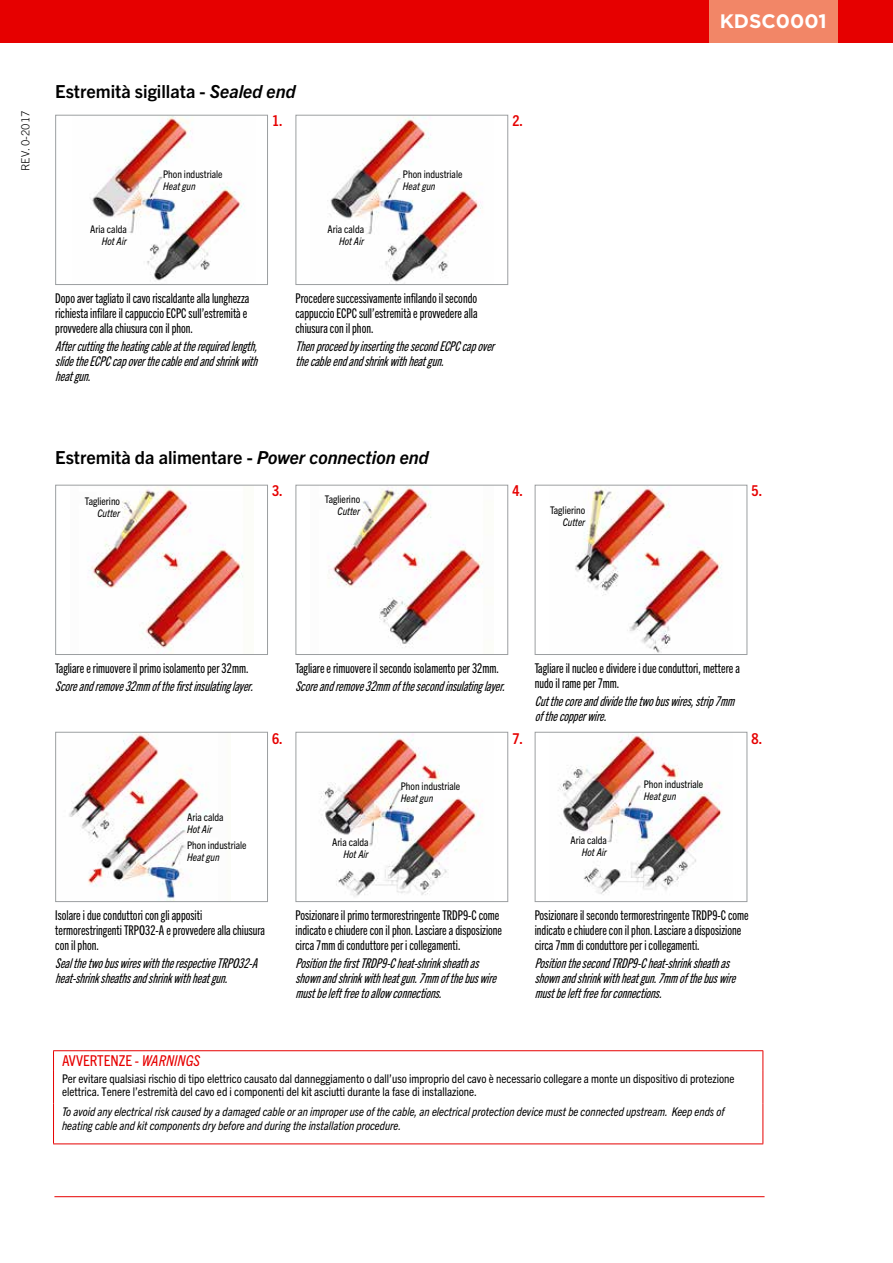
<style>
.page{position:relative;width:893px;height:1263px;background:#fff}
.page>*{position:absolute;margin:0;border:0;box-sizing:border-box;transform-origin:0 0}
.t1{font:700 19.5px "Gotham Pro";color:#fff}
.t2{font:700 18px "Trade Gothic Next LT Pro";color:#000}
.t3{font:condensed 15px "Trade Gothic Next LT Pro";color:#e60000}
.t4{font:700 condensed 15px "Trade Gothic Next LT Pro";color:#e60000}
.t5{font:13.5px/15px "Trade Gothic Next LT Pro Cm";color:#000}
.t6{font:italic 13.5px/15px "Trade Gothic Next LT Pro Cm";color:#000}
.t7{font:condensed 12px/13.5px "Trade Gothic Next LT Pro";color:#000}
.t8{font:italic condensed 12px/13.5px "Trade Gothic Next LT Pro";color:#000}
.t9{font:300 11.25px "Trade Gothic Next LT Pro";color:#000}
.t10{font:condensed 10.5px "Trade Gothic Next LT Pro";color:#000}
.t11{font:italic condensed 10.5px "Trade Gothic Next LT Pro";color:#000}
.s1{font-style:italic}
</style>
<div class="page">
<div style="left:829px;top:451px;width:21px;height:21px;border:1px solid #fff;border-radius:50%"></div>
<div style="left:829px;top:791px;width:21px;height:21px;border:1px solid #fff;border-radius:50%"></div>
<div style="left:0;top:0;width:893px;height:43px;background:#e60000"></div>
<hr style="left:54px;top:1196px;width:711px;height:1px;background:#e60000">
<img style="left:328px;top:487px;width:155px;height:161px">
<div style="left:296px;top:485px;width:212px;height:170px;border:1px solid #9c9fa1"></div>
<img style="left:321px;top:734px;width:160px;height:163px">
<div style="left:296px;top:732px;width:212px;height:170px;border:1px solid #9c9fa1"></div>
<img style="left:575px;top:487px;width:147px;height:166px">
<div style="left:535px;top:485px;width:212px;height:170px;border:1px solid #9c9fa1"></div>
<img style="left:88px;top:487px;width:156px;height:164px">
<div style="left:55px;top:485px;width:213px;height:170px;border:1px solid #9c9fa1"></div>
<img style="left:69px;top:734px;width:138px;height:166px">
<div style="left:55px;top:732px;width:213px;height:170px;border:1px solid #9c9fa1"></div>
<img style="left:92px;top:117px;width:153px;height:164px">
<div style="left:55px;top:115px;width:213px;height:170px;border:1px solid #9c9fa1"></div>
<img style="left:327px;top:117px;width:156px;height:165px">
<div style="left:296px;top:115px;width:212px;height:170px;border:1px solid #9c9fa1"></div>
<div style="left:709px;top:0;width:129px;height:43px;background:#f28667"></div>
<img style="left:558px;top:734px;width:164px;height:161px">
<div style="left:535px;top:732px;width:212px;height:170px;border:1px solid #9c9fa1"></div>
<hr style="left:53px;top:1050px;width:710px;height:1px;background:#e60000">
<svg style="left:53px;top:1051px;width:1px;height:19px"></svg>
<svg style="left:762px;top:1051px;width:1px;height:19px"></svg>
<hr style="left:53px;top:1070px;width:1px;height:33px;background:#e60000">
<hr style="left:762px;top:1070px;width:1px;height:33px;background:#e60000">
<hr style="left:53px;top:1103px;width:1px;height:40px;background:#e60000">
<hr style="left:762px;top:1103px;width:1px;height:40px;background:#e60000">
<hr style="left:53px;top:1143px;width:710px;height:1px;background:#e60000">
<p class="t9" style="left:17px;top:171px;width:62px;rotate:-90deg">REV. 0-2017</p>
<h2 class="t2" style="left:55px;top:79px;width:242px">Estremità sigillata - <span class="s1">Sealed end</span></h2>
<p class="t4" style="left:272px;top:110px;width:12px">1.</p>
<p class="t4" style="left:512px;top:110px;width:12px">2.</p>
<p class="t10" style="left:163px;top:167px;width:61px">Phon industriale</p>
<p class="t11" style="left:163px;top:179px;width:34px">Heat gun</p>
<p class="t10" style="left:403px;top:167px;width:61px">Phon industriale</p>
<p class="t11" style="left:403px;top:179px;width:34px">Heat gun</p>
<p class="t10" style="left:90px;top:222px;width:38px">Aria calda</p>
<p class="t11" style="left:102px;top:234px;width:27px">Hot Air</p>
<p class="t10" style="left:328px;top:222px;width:38px">Aria calda</p>
<p class="t11" style="left:339px;top:234px;width:27px">Hot Air</p>
<p class="t5" style="left:55px;top:290px;width:196px">Dopo aver tagliato il cavo riscaldante alla lunghezza richiesta infilare il cappuccio ECPC sull’estremità e provvedere alla chiusura con il phon.</p>
<p class="t6" style="left:55px;top:338px;width:208px;text-align:justify">Aftercuttingtheheatingcableattherequiredlength, slidetheECPCcapoverthecableendandshrinkwith heatgun.</p>
<p class="t5" style="left:296px;top:290px;width:184px;text-align:justify">Procedere successivamente infilando il secondo cappuccio ECPC sull’estremità e provvedere alla chiusura con il phon.</p>
<p class="t6" style="left:296px;top:338px;width:204px">Thenproceedby insertingthesecondECPCcapover thecableendandshrinkwithheatgun.</p>
<h2 class="t2" style="left:55px;top:445px;width:375px">Estremità da alimentare - <span class="s1">Power connection end</span></h2>
<p class="t10" style="left:85px;top:494px;width:37px">Taglierino</p>
<p class="t11" style="left:97px;top:506px;width:24px">Cutter</p>
<p class="t4" style="left:272px;top:480px;width:12px">3.</p>
<p class="t4" style="left:512px;top:480px;width:12px">4.</p>
<p class="t10" style="left:325px;top:492px;width:37px">Taglierino</p>
<p class="t11" style="left:338px;top:504px;width:24px">Cutter</p>
<p class="t10" style="left:550px;top:503px;width:37px">Taglierino</p>
<p class="t11" style="left:563px;top:515px;width:24px">Cutter</p>
<h1 class="t1" style="left:720px;top:10px;width:108px">KDSC0001</h1>
<p class="t4" style="left:752px;top:480px;width:12px">5.</p>
<p class="t5" style="left:55px;top:660px;width:195px">Tagliare e rimuovere il primo isolamento per 32mm.</p>
<p class="t6" style="left:55px;top:678px;width:204px">Scoreandremove32mmofthefirstinsulatinglayer.</p>
<p class="t10" style="left:187px;top:810px;width:38px">Aria calda</p>
<p class="t11" style="left:187px;top:822px;width:27px">Hot Air</p>
<p class="t10" style="left:187px;top:838px;width:61px">Phon industriale</p>
<p class="t11" style="left:187px;top:850px;width:34px">Heat gun</p>
<p class="t4" style="left:272px;top:728px;width:12px">6.</p>
<p class="t5" style="left:296px;top:660px;width:205px">Tagliare e rimuovere il secondo isolamento per 32mm.</p>
<p class="t6" style="left:296px;top:678px;width:215px">Scoreandremove32mmofthesecondinsulatinglayer.</p>
<p class="t4" style="left:512px;top:728px;width:12px">7.</p>
<p class="t5" style="left:535px;top:660px;width:207px">Tagliare il nucleo e dividere i due conduttori, mettere a nudo il rame per 7mm.</p>
<p class="t6" style="left:535px;top:693px;width:205px">Cutthecoreanddividethetwobuswires,strip7mm ofthecopperwire.</p>
<p class="t4" style="left:752px;top:728px;width:12px">8.</p>
<p class="t10" style="left:332px;top:835px;width:38px">Aria calda</p>
<p class="t11" style="left:343px;top:847px;width:27px">Hot Air</p>
<p class="t10" style="left:401px;top:779px;width:61px">Phon industriale</p>
<p class="t11" style="left:401px;top:791px;width:34px">Heat gun</p>
<p class="t10" style="left:570px;top:833px;width:38px">Aria calda</p>
<p class="t11" style="left:582px;top:845px;width:27px">Hot Air</p>
<p class="t10" style="left:644px;top:777px;width:61px">Phon industriale</p>
<p class="t11" style="left:644px;top:789px;width:34px">Heat gun</p>
<p class="t5" style="left:55px;top:907px;width:211px">Isolare i due conduttori con gli appositi termorestringenti TRPO32-A e provvedere alla chiusura con il phon.</p>
<p class="t6" style="left:55px;top:955px;width:208px">SealthetwobuswireswiththerespectiveTRPO32-A heat-shrinksheathsandshrinkwithheatgun.</p>
<p class="t5" style="left:296px;top:907px;width:208px">Posizionare il primo termorestringente TRDP9-C come indicato e chiudere con il phon. Lasciare a disposizione circa 7mm di conduttore per i collegamenti.</p>
<p class="t6" style="left:296px;top:955px;width:207px">PositionthefirstTRDP9-Cheat-shrinksheathas shownandshrinkwithheatgun.7mmofthebuswire mustbeleftfreetoallowconnections.</p>
<p class="t5" style="left:535px;top:907px;width:216px">Posizionare il secondo termorestringente TRDP9-C come indicato e chiudere con il phon. Lasciare a disposizione circa 7mm di conduttore per i collegamenti.</p>
<p class="t6" style="left:535px;top:955px;width:207px">PositionthesecondTRDP9-Cheat-shrinksheathas shownandshrinkwithheatgun.7mmofthebuswire mustbeleftfreeforconnections.</p>
<p class="t3" style="left:62px;top:1050px;width:140px">AVVERTENZE - <span class="s1">WARNINGS</span></p>
<p class="t7" style="left:62px;top:1071px;width:674px">Per evitare qualsiasi rischio di tipo elettrico causato dal danneggiamento o dall’uso improprio del cavo è necessario collegare a monte un dispositivo di protezione elettrica. Tenere l’estremità del cavo ed i componenti del kit asciutti durante la fase di installazione.</p>
<p class="t8" style="left:62px;top:1104px;width:664px">To avoid any electrical risk caused by a damaged cable or an improper use of the cable, an electrical protection device must be connected upstream. Keep ends of heating cable and kit components dry before and during the installation procedure.</p>
</div>
